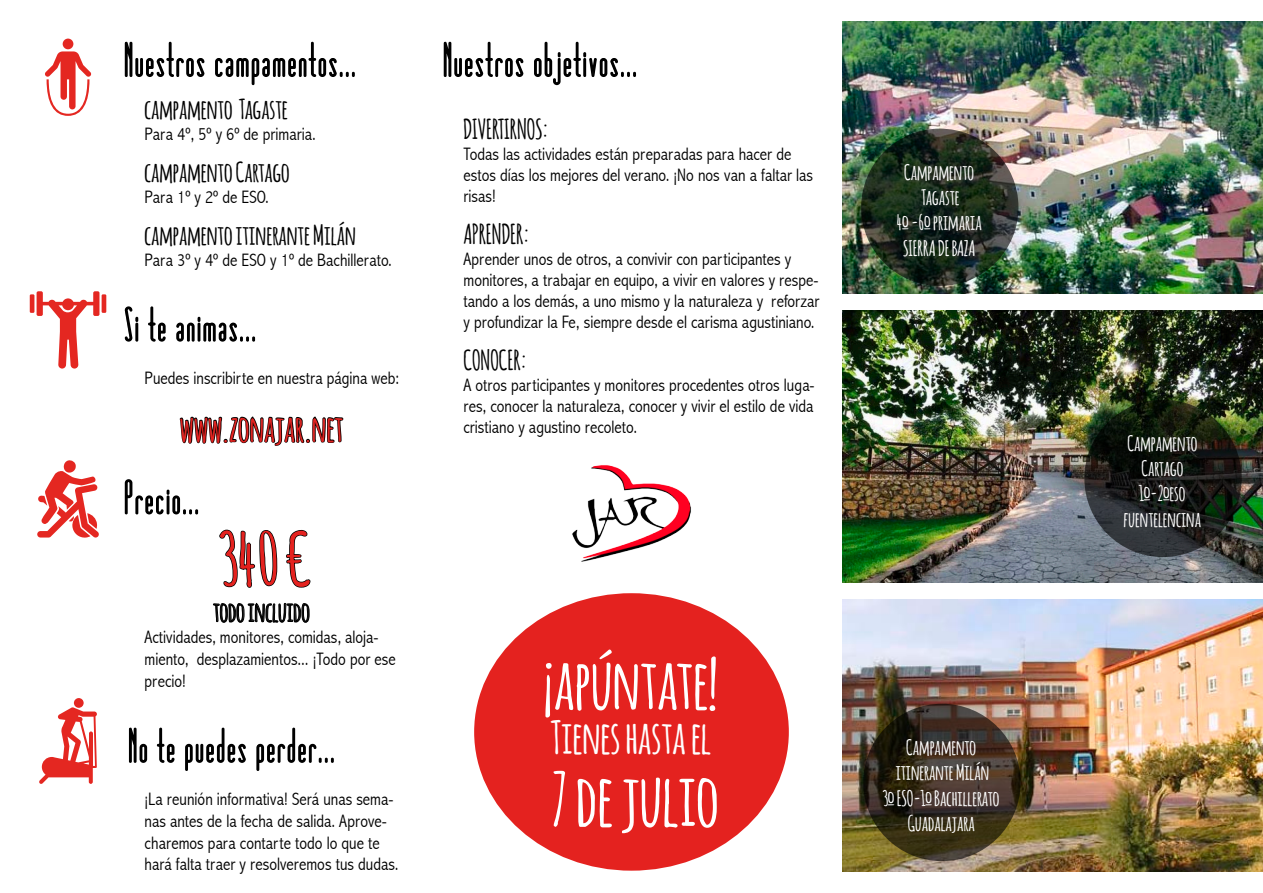
<style>
.page{position:relative;width:1263px;height:893px;background:#fff}
.page>*{position:absolute;margin:0;border:0;box-sizing:border-box;transform-origin:0 0}
.t1{font:700 72px "Amatic";color:#fff}
.t2{font:700 72px "Amatic";color:#e4221f}
.t3{font:700 69px "Amatic";color:#fff}
.t4{font:700 45px "Amatic";color:#fff}
.t5{font:700 36px "Amatic";color:#e4221f}
.t6{font:700 27px "Amatic";color:#000}
.t7{font:700 21px/25.2px "Amatic";color:#fff;text-align:center}
.t8{font:300 condensed 18px/21px "Abadi";color:#000}
</style>
<div class="page">
<img style="left:842px;top:600px;width:421px;height:272px">
<img style="left:842px;top:21px;width:421px;height:272px">
<img style="left:842px;top:310px;width:421px;height:273px">
<svg style="left:863px;top:704px;width:157px;height:157px;background:#382d1f"></svg>
<svg style="left:1084px;top:400px;width:158px;height:157px;background:#1a1d19"></svg>
<svg style="left:861px;top:129px;width:157px;height:157px;background:#1f2b1f"></svg>
<svg style="left:124px;top:41px;width:81px;height:36px"></svg>
<svg style="left:215px;top:41px;width:140px;height:45px"></svg>
<svg style="left:124px;top:306px;width:14px;height:36px"></svg>
<svg style="left:148px;top:306px;width:18px;height:36px"></svg>
<svg style="left:176px;top:317px;width:79px;height:25px"></svg>
<svg style="left:179px;top:416px;width:165px;height:30px"></svg>
<svg style="left:124px;top:479px;width:74px;height:36px"></svg>
<svg style="left:213px;top:529px;width:98px;height:94px"></svg>
<svg style="left:128px;top:727px;width:20px;height:36px"></svg>
<svg style="left:156px;top:727px;width:19px;height:36px"></svg>
<svg style="left:185px;top:727px;width:61px;height:44px"></svg>
<svg style="left:256px;top:727px;width:78px;height:44px"></svg>
<svg style="left:443px;top:41px;width:81px;height:36px"></svg>
<svg style="left:534px;top:41px;width:102px;height:45px"></svg>
<hr style="left:30px;top:294px;width:4px;height:19px;background:#e42721">
<hr style="left:102px;top:294px;width:4px;height:19px;background:#e42721">
<svg style="left:37px;top:291px;width:62px;height:78px"></svg>
<div style="left:63px;top:39px;width:10px;height:10px;background:#e42721;border-radius:50%"></div>
<svg style="left:45px;top:51px;width:46px;height:65px"></svg>
<svg style="left:37px;top:460px;width:62px;height:78px"></svg>
<div style="left:74px;top:698px;width:10px;height:10px;background:#e42721;border-radius:50%"></div>
<svg style="left:39px;top:707px;width:58px;height:77px"></svg>
<div style="left:474px;top:593px;width:315px;height:278px;background:#e4221f;border-radius:50%"></div>
<img style="left:572px;top:465px;width:119px;height:97px">
<h3 class="t6" style="left:145px;top:90px;width:145px">campamento Tagaste</h3>
<p class="t8" style="left:145px;top:123px;width:173px">Para 4º, 5º y 6º de primaria.</p>
<h3 class="t6" style="left:145px;top:153px;width:147px">campamento Cartago</h3>
<p class="t8" style="left:145px;top:186px;width:126px">Para 1º y 2º de ESO.</p>
<h3 class="t6" style="left:145px;top:216px;width:213px">campamento itinerante Milán</h3>
<p class="t8" style="left:145px;top:249px;width:249px">Para 3º y 4º de ESO y 1º de Bachillerato.</p>
<p class="t8" style="left:145px;top:368px;width:256px">Puedes inscribirte en nuestra página web:</p>
<h3 class="t5" style="left:180px;top:403px;width:165px">www.zonajar.net</h3>
<h1 class="t2" style="left:220px;top:508px;width:92px">340 €</h1>
<h3 class="t6" style="left:213px;top:592px;width:98px">todo incluido</h3>
<p class="t8" style="left:145px;top:626px;width:253px;line-height:21.6px">Actividades, monitores, comidas, aloja&shy;miento, desplazamientos... ¡Todo por ese precio!</p>
<p class="t8" style="left:145px;top:788px;width:255px;line-height:21.6px">¡La reunión informativa! Será unas sema&shy;nas antes de la fecha de salida. Aprove&shy;charemos para contarte todo lo que te hará falta traer y resolveremos tus dudas.</p>
<h3 class="t6" style="left:463px;top:110px;width:86px">DIVERTIRNOS:</h3>
<p class="t8" style="left:463px;top:144px;width:351px">Todas las actividades están preparadas para hacer de estos días los mejores del verano. ¡No nos van a faltar las risas!</p>
<h3 class="t6" style="left:463px;top:215px;width:67px">APRENDER:</h3>
<p class="t8" style="left:463px;top:249px;width:357px">Aprender unos de otros, a convivir con participantes y monitores, a trabajar en equipo, a vivir en valores y respe&shy;tando a los demás, a uno mismo y la naturaleza y reforzar y profundizar la Fe, siempre desde el carisma agustiniano.</p>
<h3 class="t6" style="left:463px;top:341px;width:65px">CONOCER:</h3>
<p class="t8" style="left:463px;top:375px;width:353px;text-align:justify">A otros participantes y monitores procedentes otros luga&shy;res, conocer la naturaleza, conocer y vivir el estilo de vida cristiano y agustino recoleto.</p>
<p class="t7" style="left:896px;top:159px;width:87px">Campamento<br>Tagaste<br>4º -6º primaria<br>SIERRA DE BAZA</p>
<h2 class="t3" style="left:544px;top:635px;width:175px">¡apúntate!</h2>
<h3 class="t4" style="left:551px;top:706px;width:162px">Tienes hasta el</h3>
<h1 class="t1" style="left:551px;top:748px;width:169px">7 de julio</h1>
<p class="t7" style="left:883px;top:734px;width:118px">Campamento itinerante Milán<br>3º ESO-1º Bachillerato<br>Guadalajara</p>
<p class="t7" style="left:1124px;top:430px;width:79px">Campamento<br>Cartago<br>1º-2ºeso fuentelencina</p>
</div>
